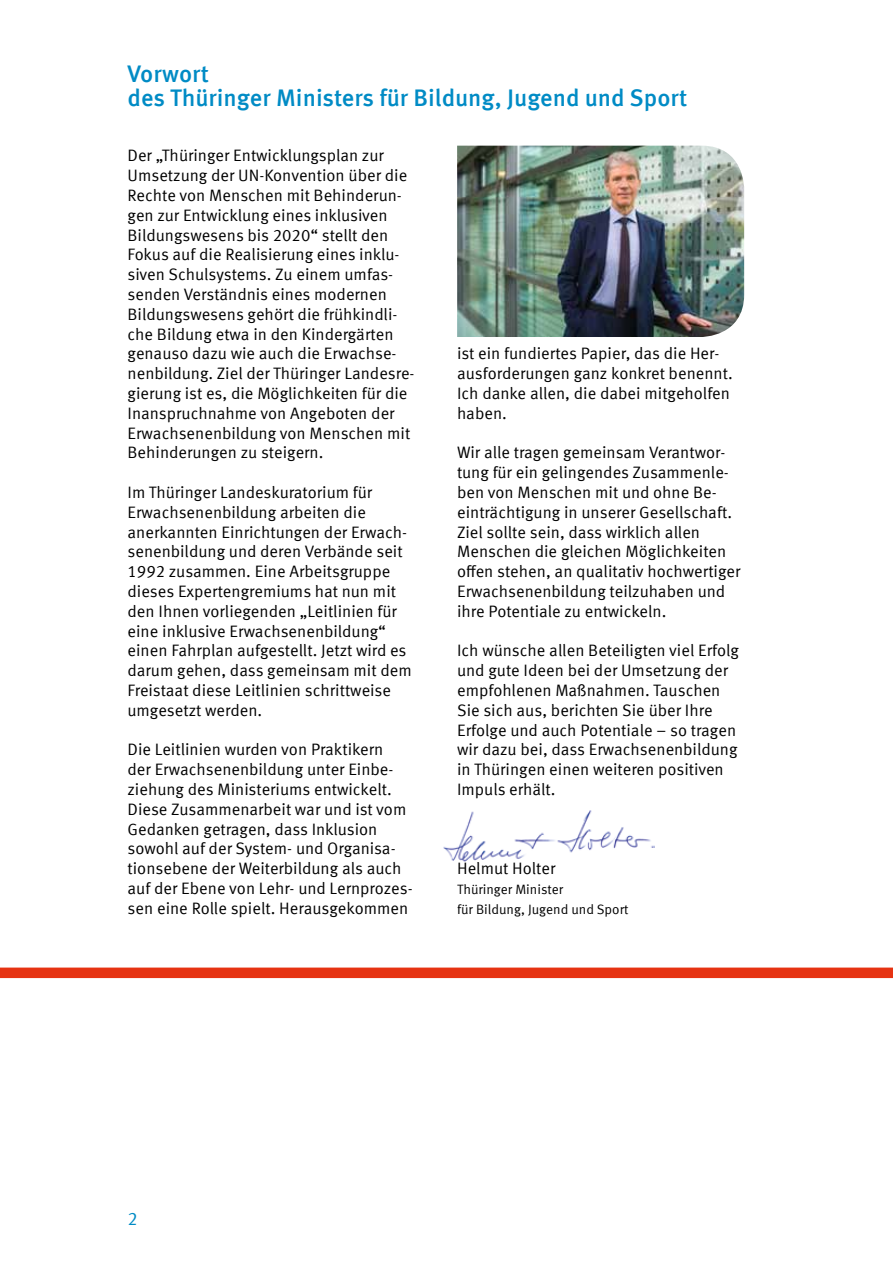
<style>
.page{position:relative;width:893px;height:1263px;background:#fff}
.page>*{position:absolute;margin:0;border:0;box-sizing:border-box;transform-origin:0 0}
.t1{font:500 24px/24px "Meta Offc Pro";color:#008bc5}
.t2{font:18px "Meta Offc Pro Norm";color:#008bc5}
.t3{font:16.5px/19.8px "Meta Offc Pro Norm";color:#000}
.t4{font:13.5px/19.8px "Meta Offc Pro Norm";color:#000}
</style>
<div class="page">
<div style="left:0;top:967px;width:893px;height:11px;background:#e63312"></div>
<img style="left:457px;top:146px;width:287px;height:191px">
<img style="left:443px;top:811px;width:211px;height:50px">
<h1 class="t1" style="left:128px;top:60px;width:561px">Vorwort<br>des Thüringer Ministers für Bildung, Jugend und Sport</h1>
<p class="t3" style="left:128px;top:145px;width:289px">Der „Thüringer Entwicklungsplan zur Umsetzung der UN-Konvention über die Rechte von Menschen mit Behinderun&shy;gen zur Entwicklung eines inklusiven Bildungswesens bis 2020“ stellt den Fokus auf die Realisierung eines inklu&shy;siven Schulsystems. Zu einem umfas&shy;senden Verständnis eines modernen Bildungswesens gehört die frühkindli&shy;che Bildung etwa in den Kindergärten genauso dazu wie auch die Erwachse&shy;nenbildung. Ziel der Thüringer Landesre&shy;gierung ist es, die Möglichkeiten für die Inanspruchnahme von Angeboten der Erwachsenenbildung von Menschen mit Behinderungen zu steigern.</p>
<p class="t3" style="left:128px;top:481px;width:286px">Im Thüringer Landeskuratorium für Erwachsenenbildung arbeiten die anerkannten Einrichtungen der Erwach&shy;senenbildung und deren Verbände seit 1992 zusammen. Eine Arbeitsgruppe dieses Expertengremiums hat nun mit den Ihnen vorliegenden „Leitlinien für eine inklusive Erwachsenenbildung“ einen Fahrplan aufgestellt. Jetzt wird es darum gehen, dass gemeinsam mit dem Freistaat diese Leitlinien schrittweise umgesetzt werden.</p>
<p class="t3" style="left:128px;top:739px;width:287px">Die Leitlinien wurden von Praktikern<br>der Erwachsenenbildung unter Einbe&shy;ziehung des Ministeriums entwickelt.<br>Diese Zusammenarbeit war und ist vom Gedanken getragen, dass Inklusion sowohl auf der System- und Organisa&shy;tionsebene der Weiterbildung als auch auf der Ebene von Lehr- und Lernprozes&shy;sen eine Rolle spielt. Herausgekommen</p>
<p class="t3" style="left:457px;top:343px;width:277px">ist ein fundiertes Papier, das die Her&shy;ausforderungen ganz konkret benennt.<br>Ich danke allen, die dabei mitgeholfen haben.</p>
<p class="t3" style="left:457px;top:442px;width:285px">Wir alle tragen gemeinsam Verantwor&shy;tung für ein gelingendes Zusammenle&shy;ben von Menschen mit und ohne Be&shy;einträchtigung in unserer Gesellschaft.<br>Ziel sollte sein, dass wirklich allen Menschen die gleichen Möglichkeiten offen stehen, an qualitativ hochwertiger Erwachsenenbildung teilzuhaben und ihre Potentiale zu entwickeln.</p>
<p class="t3" style="left:457px;top:640px;width:283px">Ich wünsche allen Beteiligten viel Erfolg und gute Ideen bei der Umsetzung der empfohlenen Maßnahmen. Tauschen Sie sich aus, berichten Sie über Ihre Erfolge und auch Potentiale – so tragen wir dazu bei, dass Erwachsenenbildung in Thüringen einen weiteren positiven Impuls erhält.</p>
<p class="t3" style="left:457px;top:857px;width:100px">Helmut Holter</p>
<p class="t4" style="left:457px;top:878px;width:173px">Thüringer Minister<br>für Bildung, Jugend und Sport</p>
<p class="t2" style="left:128px;top:1205px;width:12px">2</p>
</div>
